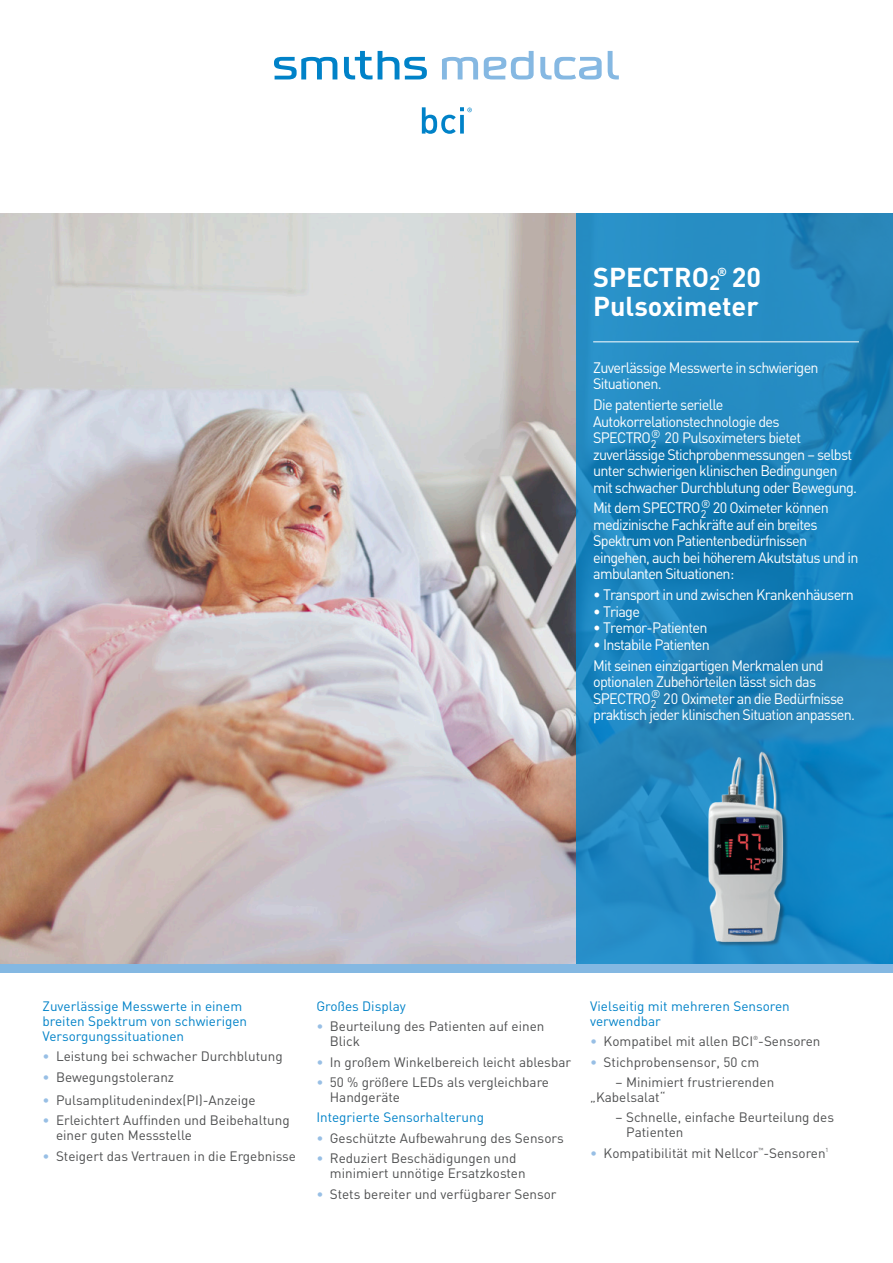
<style>
.page{position:relative;width:893px;height:1263px;background:#fff}
.page>*{position:absolute;margin:0;border:0;box-sizing:border-box;transform-origin:0 0}
.Cover_head_left_alig{font:700 27px "DIN";color:#fff}
.t1{font:15px/16.5px "DIN";letter-spacing:-.05em;color:#fff;scale:.96 1}
.Bullet{font:13.5px/15px "DIN";color:#4e4f50}
.Body_copy_9pt_12pt{font:13.5px/15px "DIN";color:#0082c8}
.Cover_head_left_alig-2{font:700 11.55px "DIN";color:#fff}
.t2{font:5.85px "DIN";color:#4e4f50}
.s1{color:#98bfe5}
</style>
<div class="page">
<img style="left:0;top:213px;width:577px;height:751px">
<svg style="left:577px;top:213px;width:316px;height:751px;background:#1d85be"></svg>
<div style="left:0;top:964px;width:893px;height:9px;background:#84b8e2"></div>
<hr style="left:593px;top:341px;width:266px;height:1px;background:#fff">
<img style="left:693px;top:747px;width:97px;height:205px">
<svg style="left:422px;top:107px;width:50px;height:27px"></svg>
<svg style="left:274px;top:57px;width:63px;height:22px"></svg>
<svg style="left:344px;top:51px;width:83px;height:28px"></svg>
<svg style="left:442px;top:57px;width:36px;height:22px"></svg>
<svg style="left:608px;top:51px;width:11px;height:28px"></svg>
<svg style="left:484px;top:51px;width:50px;height:28px"></svg>
<svg style="left:540px;top:57px;width:62px;height:22px"></svg>
<p class="Cover_head_left_alig-2" style="left:717px;top:264px;width:11px">®</p>
<p class="Cover_head_left_alig" style="left:593px;top:289px;width:167px">Pulsoximeter</p>
<p class="Cover_head_left_alig" style="left:593px;top:260px;width:169px">SPECTRO<sub>2</sub> 20</p>
<p class="t1" style="left:593px;top:359px;width:236px">Zuverlässige Messwerte in schwierigen<br>Situationen.</p>
<p class="t1" style="left:593px;top:396px;width:196px">Die patentierte serielle<br>Autokorrelationstechnologie des<br>SPECTRO<sub>2</sub></p>
<p class="t1" style="left:593px;top:429px;width:276px;text-indent:58px"><sup>®</sup> 20 Pulsoximeters bietet zuverlässige Stichprobenmessungen – selbst unter schwierigen klinischen Bedingungen mit schwacher Durchblutung oder Bewegung.</p>
<p class="t1" style="left:593px;top:499px;width:119px">Mit dem SPECTRO<sub>2</sub></p>
<p class="t1" style="left:593px;top:499px;width:278px;text-indent:108px"><sup>®</sup> 20 Oximeter können medizinische Fachkräfte auf ein breites Spektrum von Patientenbedürfnissen eingehen, auch bei höherem Akutstatus und in ambulanten Situationen:</p>
<p class="t1" style="left:593px;top:586px;width:273px">• Transport in und zwischen Krankenhäusern</p>
<p class="t1" style="left:593px;top:603px;width:50px">• Triage</p>
<p class="t1" style="left:593px;top:619px;width:121px">• Tremor-Patienten</p>
<p class="t1" style="left:593px;top:636px;width:123px">• Instabile Patienten</p>
<p class="t1" style="left:593px;top:656px;width:242px">Mit seinen einzigartigen Merkmalen und optionalen Zubehörteilen lässt sich das<br>SPECTRO<sub>2</sub></p>
<p class="t1" style="left:593px;top:689px;width:274px;text-indent:58px"><sup>®</sup> 20 Oximeter an die Bedürfnisse praktisch jeder klinischen Situation anpassen.</p>
<p class="Body_copy_9pt_12pt" style="left:43px;top:998px;width:206px">Zuverlässige Messwerte in einem breiten Spektrum von schwierigen<br>Versorgungssituationen</p>
<p class="Bullet" style="left:43px;top:1048px;width:242px"><span class="s1">•</span> Leistung bei schwacher Durchblutung</p>
<p class="Bullet" style="left:43px;top:1069px;width:133px"><span class="s1">•</span> Bewegungstoleranz</p>
<p class="Bullet" style="left:43px;top:1092px;width:215px"><span class="s1">•</span> Pulsamplitudenindex(PI)-Anzeige</p>
<p class="Bullet" style="left:56px;top:1113px;width:235px;text-indent:-14px"><span class="s1">•</span> Erleichtert Auffinden und Beibehaltung einer guten Messstelle</p>
<p class="Bullet" style="left:43px;top:1148px;width:255px"><span class="s1">•</span> Steigert das Vertrauen in die Ergebnisse</p>
<p class="Body_copy_9pt_12pt" style="left:316px;top:998px;width:91px">Großes Display</p>
<p class="Bullet" style="left:330px;top:1018px;width:216px;text-indent:-14px"><span class="s1">•</span> Beurteilung des Patienten auf einen<br>Blick</p>
<p class="Bullet" style="left:316px;top:1054px;width:256px"><span class="s1">•</span> In großem Winkelbereich leicht ablesbar</p>
<p class="Bullet" style="left:330px;top:1074px;width:221px;text-indent:-14px"><span class="s1">•</span> 50 % größere LEDs als vergleichbare<br>Handgeräte</p>
<p class="Body_copy_9pt_12pt" style="left:316px;top:1110px;width:169px">Integrierte Sensorhalterung</p>
<p class="Bullet" style="left:316px;top:1130px;width:249px"><span class="s1">•</span> Geschützte Aufbewahrung des Sensors</p>
<p class="Bullet" style="left:330px;top:1150px;width:197px;text-indent:-14px"><span class="s1">•</span> Reduziert Beschädigungen und minimiert unnötige Ersatzkosten</p>
<p class="Bullet" style="left:316px;top:1186px;width:242px"><span class="s1">•</span> Stets bereiter und verfügbarer Sensor</p>
<p class="Body_copy_9pt_12pt" style="left:590px;top:998px;width:201px">Vielseitig mit mehreren Sensoren verwendbar</p>
<p class="Bullet" style="left:590px;top:1033px;width:232px"><span class="s1">•</span> Kompatibel mit allen BCI -Sensoren</p>
<p class="t2" style="left:753px;top:1034px;width:7px">®</p>
<p class="Bullet" style="left:590px;top:1054px;width:171px"><span class="s1">•</span> Stichprobensensor, 50 cm</p>
<p class="Bullet" style="left:590px;top:1074px;width:186px;text-indent:26px">– Minimiert frustrierenden „Kabelsalat“</p>
<p class="Bullet" style="left:626px;top:1110px;width:209px;text-indent:-11px">– Schnelle, einfache Beurteilung des<br>Patienten</p>
<p class="Bullet" style="left:590px;top:1145px;width:237px"><span class="s1">•</span> Kompatibilität mit Nellcor -Sensoren</p>
<p class="t2" style="left:758px;top:1146px;width:6px">™</p>
<p class="t2" style="left:826px;top:1146px;width:5px">1</p>
</div>
